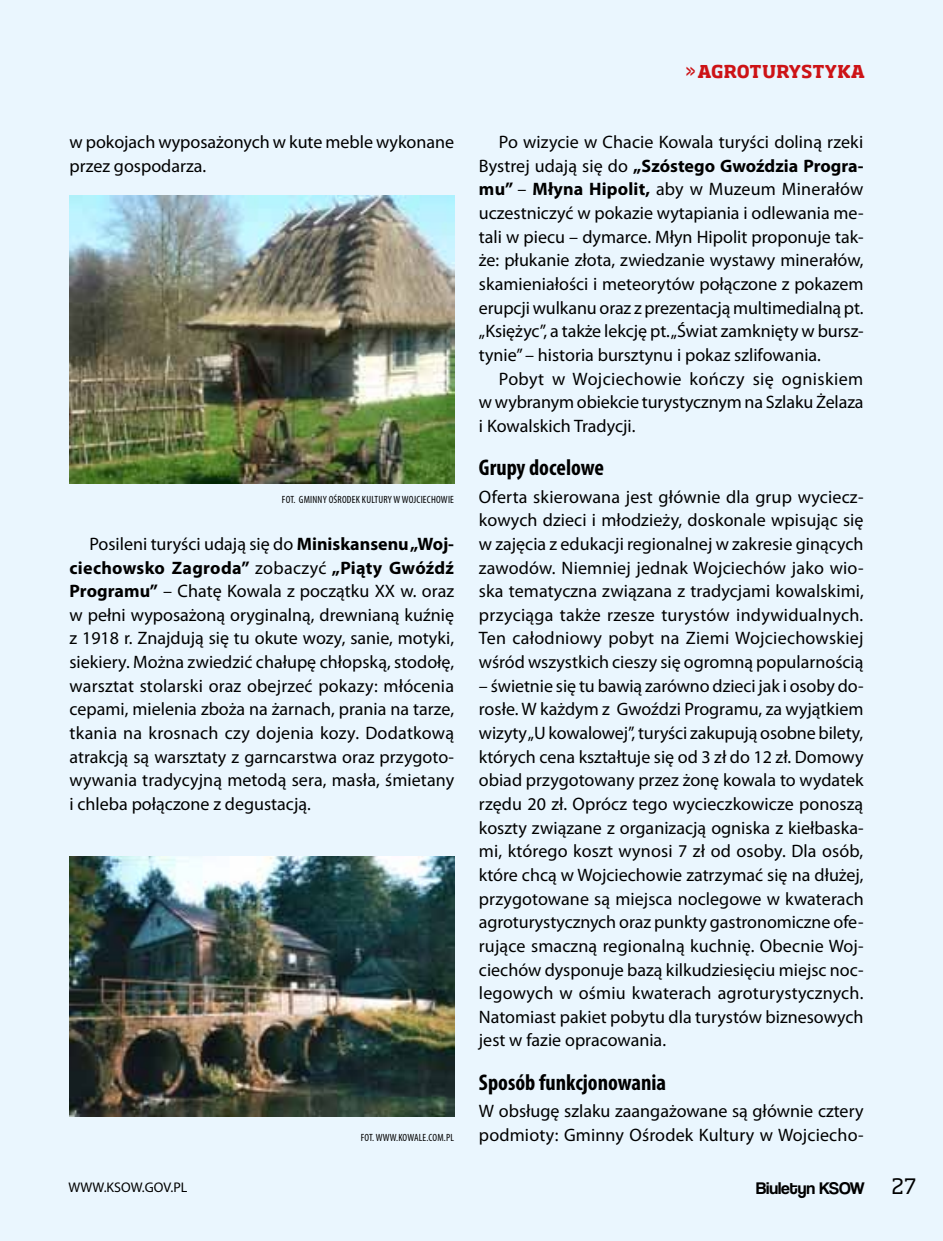
<style>
.page{position:relative;width:943px;height:1241px;background:#fff}
.page>*{position:absolute;margin:0;border:0;box-sizing:border-box;transform-origin:0 0}
.t1{font:700 condensed 22.75px "Myriad Pro";color:#000}
.t2{font:21px "Soho Pro";color:#000}
.t3{font:18.03px/23.6px "Myriad Pro";color:#000;text-align:justify}
.t4{font:700 17.5px "Soho Pro";color:#cd1316}
.t5{font:17.5px "Coolvetica Rg";color:#000}
.t6{font:14px "Myriad Pro";color:#000}
.t7{font:condensed 10.5px "Myriad Pro";letter-spacing:.02em;color:#000}
.s1{font-weight:700}
.s2{font-family:"Myriad Pro";font-weight:900}
</style>
<div class="page">
<div style="left:0;top:0;width:943px;height:1240px;background:#eaf6fe"></div>
<img style="left:69px;top:195px;width:385px;height:288px">
<img style="left:69px;top:856px;width:385px;height:260px">
<p class="t3" style="left:69px;top:130px;width:386px">w pokojach wyposażonych w kute meble wykonane przez gospodarza.</p>
<p class="t7" style="left:282px;top:492px;width:28px">FOT. GMINNY</p>
<p class="t7" style="left:329px;top:492px;width:15px">OŚRODEK</p>
<p class="t7" style="left:362px;top:492px;width:10px">KULTURY</p>
<p class="t7" style="left:393px;top:492px;width:21px">W WOJCIECHOWIE</p>
<p class="t3" style="left:69px;top:531px;width:386px;text-indent:20px">Posileni turyści udają się do <span class="s1">Miniskansenu „Woj&shy;ciechowsko Zagroda”</span> zobaczyć <span class="s1">„Piąty Gwóźdź Programu”</span> – Chatę Kowala z początku XX w. oraz w pełni wyposażoną oryginalną, drewnianą kuźnię z 1918 r. Znajdują się tu okute wozy, sanie, motyki, siekiery. Można zwiedzić chałupę chłopską, stodołę, warsztat stolarski oraz obejrzeć pokazy: młócenia cepami, mielenia zboża na żarnach, prania na tarze, tkania na krosnach czy dojenia kozy. Dodatkową atrakcją są warsztaty z garncarstwa oraz przygoto&shy;wywania tradycyjną metodą sera, masła, śmietany i chleba połączone z degustacją.</p>
<p class="t4" style="left:686px;top:59px;width:180px"><span class="s2">&gt;&gt;</span> AGROTURYSTYKA</p>
<p class="t3" style="left:479px;top:130px;width:386px;text-indent:20px">Po wizycie w Chacie Kowala turyści doliną rzeki Bystrej udają się do <span class="s1">„Szóstego Gwoździa Progra&shy;mu”</span> – <span class="s1">Młyna Hipolit,</span> aby w Muzeum Minerałów uczestniczyć w pokazie wytapiania i odlewania me&shy;tali w piecu – dymarce. Młyn Hipolit proponuje tak&shy;że: płukanie złota, zwiedzanie wystawy minerałów, skamieniałości i meteorytów połączone z pokazem erupcji wulkanu oraz z prezentacją multimedialną pt. „Księżyc”, a także lekcję pt. „Świat zamknięty w bursz&shy;tynie” – historia bursztynu i pokaz szlifowania.</p>
<p class="t3" style="left:479px;top:366px;width:386px;text-indent:20px">Pobyt w Wojciechowie kończy się ogniskiem w wybranym obiekcie turystycznym na Szlaku Żelaza i Kowalskich Tradycji.</p>
<p class="t1" style="left:479px;top:453px;width:126px">Grupy docelowe</p>
<p class="t3" style="left:479px;top:484px;width:386px">Oferta skierowana jest głównie dla grup wyciecz&shy;kowych dzieci i młodzieży, doskonale wpisując się w zajęcia z edukacji regionalnej w zakresie ginących zawodów. N iemniej jednak Wojciechów jako wio&shy;ska tematyczna związana z tradycjami kowalskimi, przyciąga także rzesze turystów indywidualnych.<br>Ten całodniowy pobyt na Ziemi Wojciechowskiej wśród wszystkich cieszy się ogromną popularnością</p>
<p class="t3" style="left:479px;top:673px;width:386px">– świetnie się tu bawią zarówno dzieci jak i osoby do&shy;rosłe. W każdym z Gwoździ Programu, za wyjątkiem wizyty „U kowalowej”, turyści zakupują osobne bilety, których cena kształtuje się od 3 zł do 12 zł. Domowy obiad przygotowany przez żonę kowala to wydatek rzędu 20 zł. Oprócz tego wycieczkowicze ponoszą koszty związane z organizacją ogniska z kiełbaska&shy;mi, którego koszt wynosi 7 zł od osoby. Dla osób, które chcą w Wojciechowie zatrzymać się na dłużej, przygotowane są miejsca noclegowe w kwaterach agroturystycznych oraz punkty gastronomiczne ofe&shy;rujące smaczną regionalną kuchnię. Obecnie Woj&shy;ciechów dysponuje bazą kilkudziesięciu miejsc noc&shy;legowych w ośmiu kwaterach agroturystycznych.<br>Natomiast pakiet pobytu dla turystów biznesowych jest w fazie opracowania.</p>
<p class="t1" style="left:479px;top:1068px;width:189px">Sposób funkcjonowania</p>
<p class="t3" style="left:479px;top:1098px;width:386px">W obsługę szlaku zaangażowane są głównie cztery</p>
<p class="t7" style="left:361px;top:1130px;width:23px">FOT. WWW</p>
<p class="t7" style="left:396px;top:1130px;width:8px">.KOWALE</p>
<p class="t7" style="left:426px;top:1130px;width:25px">.COM.PL</p>
<p class="t3" style="left:479px;top:1122px;width:386px">podmioty: Gminny Ośrodek Kultury w Wojciecho-</p>
<p class="t6" style="left:68px;top:1178px;width:120px">WWW.KSOW.GOV.PL</p>
<p class="t5" style="left:756px;top:1177px;width:110px">Biuletyn KSOW</p>
<p class="t2" style="left:891px;top:1171px;width:26px">27</p>
</div>
